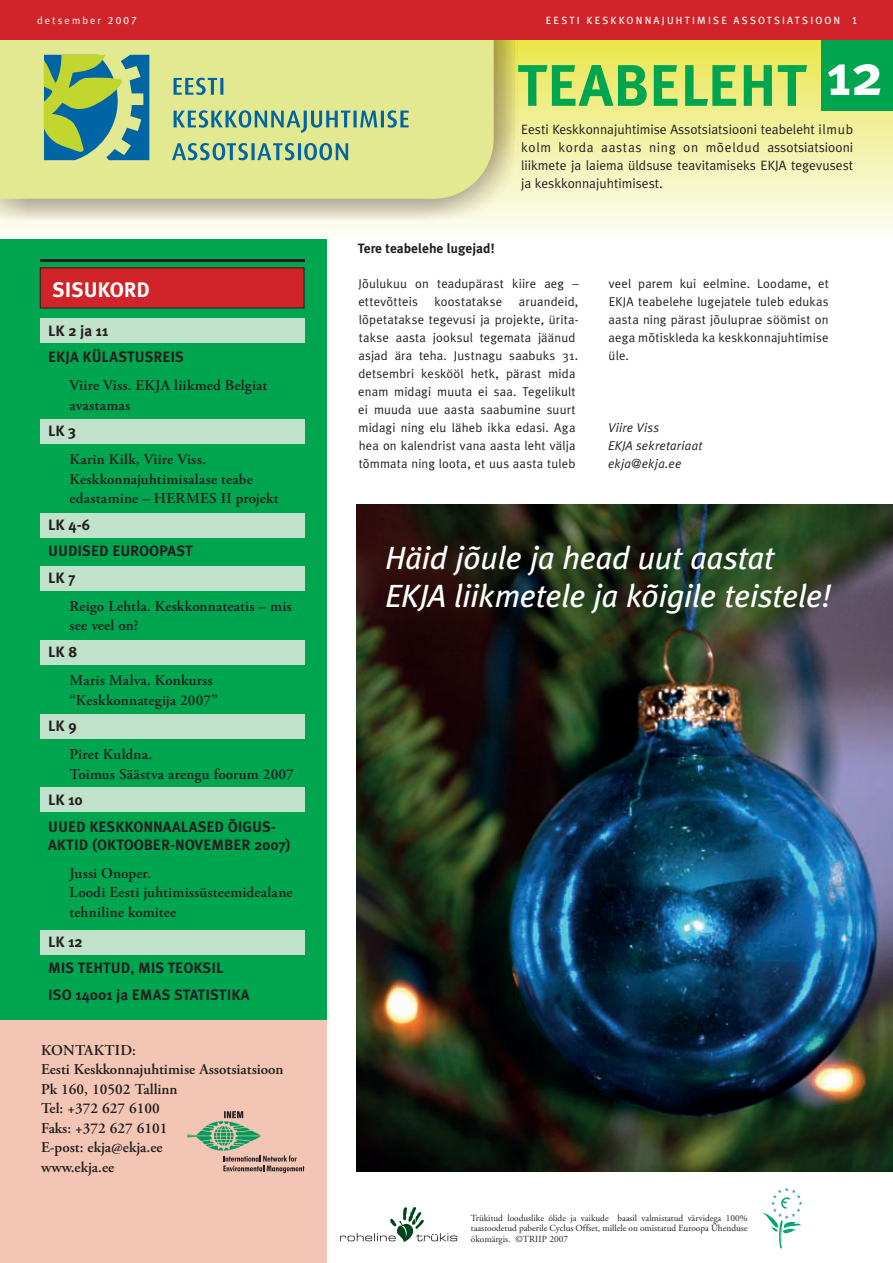
<style>
.page{position:relative;width:893px;height:1263px;background:#fff}
.page>*{position:absolute;margin:0;border:0;box-sizing:border-box;transform-origin:0 0}
.t1{font:58.5px "Meta Plus Bold Roman";color:#00a54f}
.t2{font:58.5px "Meta Plus Bold Roman";color:#fff}
.t3{font:italic 32.1px/38.1px "Meta Plus";letter-spacing:-.005em;color:#fff}
.t4{font:21px "Meta Plus Bold Roman";color:#fff}
.t5{font:600 15px/19.5px "Adobe Garamond Pro";letter-spacing:.005em;color:#231f20}
.t6{font:15px/26.5px "Meta Plus Bold Roman";color:#231f20}
.t7{font:13.5px/18px "Meta Plus Normal Roman";color:#231f20;text-align:justify}
.t8{font:13.5px "Meta Plus Bold Roman";color:#231f20}
.t9{font:12.75px/18px "Meta Plus Normal Roman";letter-spacing:.01em;color:#231f20}
.t10{font:italic 12.75px/18px "Meta Plus Normal";letter-spacing:.015em;color:#231f20}
.t11{font:10.5px "Meta Plus Book Caps";letter-spacing:.205em;color:#fff}
.t12{font:10.5px "Meta Plus Normal Roman";letter-spacing:.2em;color:#fff}
.t13{font:9.3px/10.5px "Adobe Garamond Pro";color:#231f20;text-align:justify}
.s1{font-family:"Meta Plus Book Caps"}
</style>
<div class="page">
<div style="left:0;top:238px;width:326px;height:1025px;background:#00a54f"></div>
<div style="left:40px;top:714px;width:265px;height:24px;background:#c0e2ca"></div>
<div style="left:40px;top:788px;width:265px;height:24px;background:#c0e2ca"></div>
<div style="left:40px;top:930px;width:265px;height:24px;background:#c0e2ca"></div>
<div style="left:40px;top:640px;width:265px;height:24px;background:#c0e2ca"></div>
<div style="left:40px;top:513px;width:265px;height:24px;background:#c0e2ca"></div>
<div style="left:40px;top:567px;width:265px;height:24px;background:#c0e2ca"></div>
<div style="left:40px;top:420px;width:265px;height:24px;background:#c0e2ca"></div>
<div style="left:40px;top:319px;width:265px;height:24px;background:#c0e2ca"></div>
<div style="left:0;top:37px;width:893px;height:201px;background:linear-gradient(to bottom,#eae64b,#fcfdf9)"></div>
<img style="left:0;top:220px;width:456px;height:1px">
<img style="left:0;top:219px;width:465px;height:1px">
<img style="left:0;top:216px;width:475px;height:3px">
<img style="left:0;top:212px;width:484px;height:4px">
<img style="left:0;top:40px;width:518px;height:172px">
<div style="left:0;top:40px;width:494px;height:159px;background:#e2e991"></div>
<svg style="left:172px;top:78px;width:237px;height:82px;background:#bbd294"></svg>
<svg style="left:44px;top:55px;width:105px;height:105px;background:#6da579"></svg>
<div style="left:822px;top:37px;width:71px;height:74px;background:#00a54f"></div>
<div style="left:0;top:1020px;width:326px;height:243px;background:#f2c5b4"></div>
<div style="left:40px;top:268px;width:264px;height:40px;background:#d1232a"></div>
<hr style="left:40px;top:260px;width:265px;height:2px;background:#231f20">
<svg style="left:187px;top:1111px;width:117px;height:62px"></svg>
<div style="left:0;top:0;width:893px;height:40px;background:#d1232a"></div>
<svg style="left:763px;top:1187px;width:39px;height:62px"></svg>
<svg style="left:340px;top:1207px;width:117px;height:35px"></svg>
<img style="left:356px;top:505px;width:537px;height:666px">
<p class="t12" style="left:37px;top:14px;width:101px">detsember <span class="s1">2007</span></p>
<p class="t11" style="left:546px;top:14px;width:313px">EESTI KESKKONNAJUHTIMISE ASSOTSIATSIOON 1</p>
<p class="t8" style="left:358px;top:240px;width:138px">TERE TEABELEHE LUGEJAD!</p>
<h1 class="t2" style="left:827px;top:39px;width:57px">12</h1>
<h1 class="t1" style="left:517px;top:50px;width:291px">TEABELEHT</h1>
<p class="t7" style="left:521px;top:120px;width:334px">Eesti Keskkonnajuhtimise Assotsiatsiooni teabeleht ilmub kolm korda aastas ning on mõeldud assotsiatsiooni liikmete ja laiema üldsuse teavitamiseks EKJA tegevusest ja keskkonnajuhtimisest.</p>
<h3 class="t4" style="left:53px;top:277px;width:99px">SISUKORD</h3>
<p class="t9" style="left:358px;top:275px;width:222px">Jõulukuu on teadupärast kiire aeg – ettevõtteis</p>
<p class="t9" style="left:608px;top:275px;width:222px;text-align:justify">veel parem kui eelmine. Loodame, et EKJA teabelehe lugejatele tuleb edukas aasta ning pärast jõuluprae söömist on aega mõtiskleda ka keskkonnajuhtimise üle.</p>
<p class="t9" style="left:435px;top:293px;width:69px">koostatakse</p>
<p class="t9" style="left:358px;top:293px;width:222px;text-indent:161px">aruandeid, lõpetatakse tegevusi ja projekte, ürita&shy;takse aasta jooksul tegemata jäänud asjad ära teha. Justnagu saabuks 31. detsembri keskööl hetk, pärast mida enam midagi muuta ei saa. Tegelikult ei muuda uue aasta saabumine suurt midagi ning elu läheb ikka edasi. Aga hea on kalendrist vana aasta leht välja tõmmata ning loota, et uus aasta tuleb</p>
<p class="t6" style="left:48px;top:317px;width:137px">LK 2 JA 11<br>EKJA KÜLASTUSREIS</p>
<p class="t5" style="left:70px;top:376px;width:199px">Viire Viss. EKJA liikmed Belgiat avastamas</p>
<p class="t6" style="left:48px;top:418px;width:29px">LK 3</p>
<p class="t5" style="left:70px;top:450px;width:211px">Karin Kilk, Viire Viss.<br>Keskkonnajuhtimisalase teabe edastamine – HERMES II projekt</p>
<p class="t6" style="left:48px;top:511px;width:146px">LK 4-6<br>UUDISED EUROOPAST<br>LK 7</p>
<p class="t5" style="left:70px;top:597px;width:224px">Reigo Lehtla. Keskkonnateatis – mis see veel on?</p>
<p class="t6" style="left:48px;top:638px;width:31px">LK 8</p>
<p class="t5" style="left:70px;top:671px;width:150px">Maris Malva. Konkurss “Keskkonnategija 2007”</p>
<p class="t6" style="left:48px;top:712px;width:30px">LK 9</p>
<p class="t5" style="left:70px;top:745px;width:226px">Piret Kuldna.<br>Toimus Säästva arengu foorum 2007</p>
<p class="t6" style="left:48px;top:786px;width:36px">LK 10<br>UUED</p>
<p class="t10" style="left:608px;top:419px;width:96px">Viire Viss<br>EKJA sekretariaat ekja@ekja.ee</p>
<h2 class="t3" style="left:385px;top:539px;width:447px">Häid jõule ja head uut aastat<br>EKJA liikmetele ja kõigile teistele!</h2>
<p class="t6" style="left:89px;top:813px;width:10px">KESKKO</p>
<p class="t6" style="left:143px;top:813px;width:30px">NNAALASED</p>
<p class="t6" style="left:228px;top:813px;width:50px">ÕIGUS-</p>
<p class="t6" style="left:48px;top:831px;width:9px">AKTID</p>
<p class="t6" style="left:92px;top:831px;width:16px">(OKTOOBER</p>
<p class="t6" style="left:170px;top:831px;width:64px">-NOVEMBER</p>
<p class="t6" style="left:254px;top:831px;width:38px">2007)</p>
<p class="t5" style="left:70px;top:863px;width:224px">Jussi Onoper.<br>Loodi Eesti juhtimissüsteemidealane tehniline komitee</p>
<p class="t6" style="left:48px;top:928px;width:177px">LK 12<br>MIS TEHTUD, MIS TEOKSIL<br>ISO 14001 JA EMAS STATISTIKA</p>
<p class="t5" style="left:41px;top:1040px;width:244px">Kontaktid:<br>Eesti Keskkonnajuhtimise Assotsiatsioon<br>Pk 160, 10502 Tallinn<br>Tel: +372 627 6100<br>Faks: +372 627 6101<br>E-post: ekja@ekja.ee<br>www.ekja.ee</p>
<p class="t13" style="left:471px;top:1213px;width:278px">Trükitud looduslike õlide ja vaikude baasil valmistatud värvidega 100% taastoodetud paberile Cyclus Offset, millele on omistatud Euroopa Ühenduse ökomärgis. ©Triip 2007</p>
</div>
